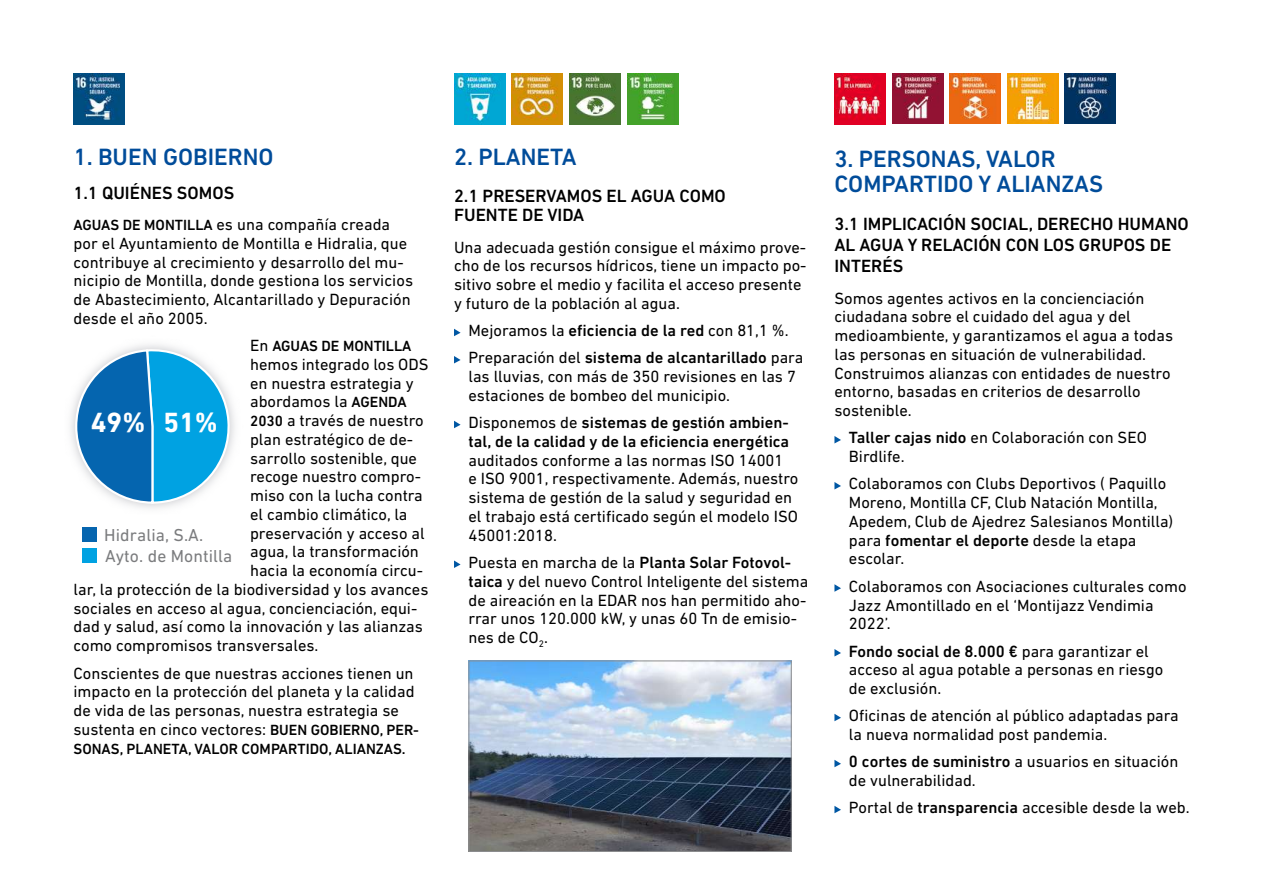
<style>
.page{position:relative;width:1263px;height:893px;background:#fff}
.page>*{position:absolute;margin:0;border:0;box-sizing:border-box;transform-origin:0 0}
.t1{font:700 28.35px "DIN Next LT Pro";color:#fff}
.t2{font:500 24px/25.5px "DIN Next LT Pro";color:#004c9a}
.t3{font:500 18px/21px "DIN Next LT Pro";color:#000}
.t4{font:17.55px/21px "DIN Next LT Pro";letter-spacing:.005em;color:#7b7c7e}
.t5{font:16.5px/18.8px "DIN Next LT Pro";color:#000}
.t6{font:500 16.5px/27.3px "DIN Next LT Pro";color:#000}
.t7{font:500 15px "DIN Next LT Pro";color:#000}
.s1{font-weight:500;font-size:15px}
.s2{font-weight:400;font-size:16.5px}
.s3{font-weight:400}
.s4{font-weight:500}
</style>
<div class="page">
<img style="left:470px;top:662px;width:320px;height:188px">
<div style="left:468px;top:660px;width:324px;height:192px;border:1px solid #8b8c8e"></div>
<img style="left:74px;top:73px;width:51px;height:51px">
<img style="left:454px;top:73px;width:51px;height:51px">
<img style="left:512px;top:73px;width:51px;height:51px">
<img style="left:570px;top:73px;width:51px;height:51px">
<img style="left:627px;top:73px;width:51px;height:51px">
<svg style="left:454px;top:329px;width:7px;height:7px"></svg>
<svg style="left:454px;top:356px;width:7px;height:7px"></svg>
<svg style="left:454px;top:421px;width:7px;height:7px"></svg>
<svg style="left:454px;top:560px;width:7px;height:8px"></svg>
<img style="left:892px;top:73px;width:51px;height:51px">
<img style="left:950px;top:73px;width:50px;height:51px">
<img style="left:1007px;top:73px;width:51px;height:51px">
<img style="left:1065px;top:73px;width:50px;height:51px">
<img style="left:834px;top:73px;width:51px;height:51px">
<svg style="left:834px;top:436px;width:7px;height:7px"></svg>
<svg style="left:834px;top:482px;width:7px;height:7px"></svg>
<svg style="left:834px;top:584px;width:7px;height:8px"></svg>
<svg style="left:834px;top:649px;width:7px;height:7px"></svg>
<svg style="left:834px;top:714px;width:7px;height:7px"></svg>
<svg style="left:834px;top:760px;width:7px;height:7px"></svg>
<svg style="left:834px;top:806px;width:7px;height:7px"></svg>
<div style="left:82px;top:527px;width:15px;height:14px;background:#0665af"></div>
<div style="left:82px;top:548px;width:15px;height:14px;background:#00a2e2"></div>
<svg style="left:74px;top:347px;width:160px;height:158px"></svg>
<h2 class="t2" style="left:74px;top:144px;width:201px">1. BUEN GOBIERNO</h2>
<p class="t3" style="left:74px;top:182px;width:162px">1.1 QUIÉNES SOMOS</p>
<p class="t5" style="left:74px;top:215px;width:341px"><span class="s1">AGUAS DE MONTILLA</span> es una compañía creada por el Ayuntamiento de Montilla e Hidralia, que contribuye al crecimiento y desarrollo del mu&shy;nicipio de Montilla, donde gestiona los servicios de Abastecimiento, Alcantarillado y Depuración desde el año 2005.</p>
<p class="t7" style="left:250px;top:337px;width:163px"><span class="s2">En</span> AGUAS DE MONTILLA</p>
<p class="t5" style="left:250px;top:355px;width:180px">hemos integrado los ODS</p>
<p class="t5" style="left:250px;top:374px;width:165px">en nuestra estrategia y</p>
<p class="t5" style="left:250px;top:392px;width:158px">abordamos la <span class="s1">AGENDA</span></p>
<p class="t5" style="left:250px;top:411px;width:175px"><span class="s1">2030</span> a través de nuestro</p>
<p class="t5" style="left:250px;top:430px;width:165px">plan estratégico de de-</p>
<p class="t5" style="left:250px;top:449px;width:168px">sarrollo sostenible, que</p>
<p class="t5" style="left:250px;top:467px;width:172px">recoge nuestro compro-</p>
<p class="t5" style="left:250px;top:486px;width:174px">miso con la lucha contra</p>
<p class="t5" style="left:250px;top:505px;width:159px">el cambio climático, la</p>
<p class="t5" style="left:250px;top:523px;width:176px">preservación y acceso al</p>
<p class="t5" style="left:250px;top:542px;width:170px">agua, la transformación</p>
<p class="t5" style="left:250px;top:561px;width:174px">hacia la economía circu-</p>
<p class="t5" style="left:74px;top:580px;width:356px">lar, la protección de la biodiversidad y los avances</p>
<p class="t5" style="left:74px;top:598px;width:345px">sociales en acceso al agua, concienciación, equi-</p>
<p class="t5" style="left:74px;top:617px;width:351px">dad y salud, así como la innovación y las alianzas</p>
<p class="t5" style="left:74px;top:636px;width:246px">como compromisos transversales.</p>
<p class="t5" style="left:74px;top:663px;width:347px">Conscientes de que nuestras acciones tienen un impacto en la protección del planeta y la calidad de vida de las personas, nuestra estrategia se sustenta en cinco vectores: <span class="s1">BUEN GOBIERNO, PER-</span></p>
<p class="t7" style="left:74px;top:740px;width:334px">SONAS, PLANETA, VALOR COMPARTIDO, ALIANZAS.</p>
<h1 class="t1" style="left:91px;top:406px;width:128px">49% 51%</h1>
<p class="t4" style="left:104px;top:524px;width:130px">Hidralia, S.A.<br>Ayto. de Montilla</p>
<h2 class="t2" style="left:454px;top:144px;width:124px">2. PLANETA</h2>
<p class="t3" style="left:454px;top:186px;width:273px;line-height:19.5px">2.1 PRESERVAMOS EL AGUA COMO<br>FUENTE DE VIDA</p>
<p class="t5" style="left:454px;top:237px;width:354px">Una adecuada gestión consigue el máximo prove&shy;cho de los recursos hídricos, tiene un impacto po&shy;sitivo sobre el medio y facilita el acceso presente y futuro de la población al agua.</p>
<p class="t6" style="left:468px;top:317px;width:336px"><span class="s3">Mejoramos la</span> eficiencia de la red <span class="s3">con 81,1 %.<br>Preparación del</span> sistema de alcantarillado <span class="s3">para</span></p>
<p class="t5" style="left:468px;top:367px;width:329px">las lluvias, con más de 350 revisiones en las 7 estaciones de bombeo del municipio.</p>
<p class="t6" style="left:468px;top:413px;width:322px;line-height:18.8px"><span class="s3">Disponemos de</span> sistemas de gestión ambien&shy;tal, de la calidad y de la eficiencia energética</p>
<p class="t5" style="left:468px;top:451px;width:331px">auditados conforme a las normas ISO 14001<br>e ISO 9001, respectivamente. Además, nuestro sistema de gestión de la salud y seguridad en el trabajo está certificado según el modelo ISO 45001:2018.</p>
<p class="t5" style="left:468px;top:553px;width:341px">Puesta en marcha de la <span class="s4">Planta Solar Fotovol&shy;taica</span> y del nuevo Control Inteligente del sistema de aireación en la EDAR nos han permitido aho&shy;rrar unos 120.000 kW, y unas 60 Tn de emisio&shy;nes de CO<sub>2</sub>.</p>
<h2 class="t2" style="left:834px;top:146px;width:270px">3. PERSONAS, VALOR<br>COMPARTIDO Y ALIANZAS</h2>
<p class="t3" style="left:834px;top:213px;width:356px">3.1 IMPLICACIÓN SOCIAL, DERECHO HUMANO<br>AL AGUA Y RELACIÓN CON LOS GRUPOS DE<br>INTERÉS</p>
<p class="t5" style="left:834px;top:288px;width:340px">Somos agentes activos en la concienciación ciudadana sobre el cuidado del agua y del medioambiente, y garantizamos el agua a todas las personas en situación de vulnerabilidad.<br>Construimos alianzas con entidades de nuestro entorno, basadas en criterios de desarrollo sostenible.</p>
<p class="t5" style="left:849px;top:428px;width:299px"><span class="s4">Taller cajas nido</span> en Colaboración con SEO<br>Birdlife.</p>
<p class="t5" style="left:849px;top:474px;width:326px">Colaboramos con Clubs Deportivos ( Paquillo Moreno, Montilla CF, Club Natación Montilla, Apedem, Club de Ajedrez Salesianos Montilla) para <span class="s4">fomentar el deporte</span> desde la etapa escolar.</p>
<p class="t5" style="left:849px;top:577px;width:339px">Colaboramos con Asociaciones culturales como<br>Jazz Amontillado en el ‘Montijazz Vendimia<br>2022’.</p>
<p class="t5" style="left:849px;top:641px;width:316px"><span class="s4">Fondo social de 8.000 €</span> para garantizar el acceso al agua potable a personas en riesgo de exclusión.</p>
<p class="t5" style="left:849px;top:706px;width:331px">Oficinas de atención al público adaptadas para la nueva normalidad post pandemia.</p>
<p class="t5" style="left:849px;top:752px;width:331px"><span class="s4">0 cortes de suministro</span> a usuarios en situación de vulnerabilidad.</p>
<p class="t5" style="left:849px;top:798px;width:342px">Portal de <span class="s4">transparencia</span> accesible desde la web.</p>
</div>
